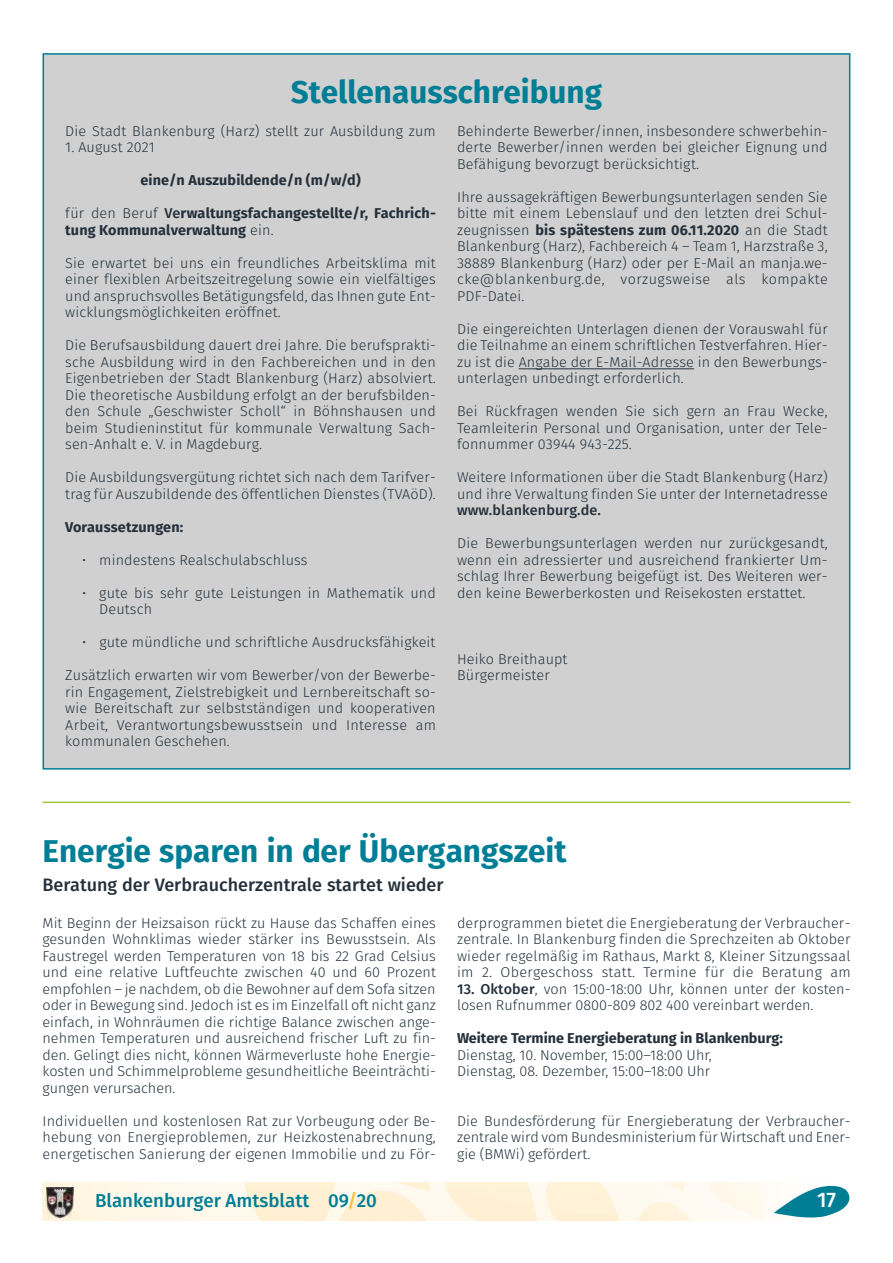
<style>
.page{position:relative;width:893px;height:1263px;background:#fff}
.page>*{position:absolute;margin:0;border:0;box-sizing:border-box;transform-origin:0 0}
.t1{font:700 31.5px "Fira Sans";color:#007e96}
.t2{font:500 21px "Fira Sans";color:#fff}
.t3{font:500 18.75px "Fira Sans";color:#007e96}
.t4{font:500 18px "Fira Sans";color:#25303b}
.t5{font:300 14.25px/16.5px "Fira Sans";letter-spacing:.01em;color:#25303b;text-align:justify}
.t6{font:700 14.25px/16.5px "Fira Sans";letter-spacing:.01em;color:#25303b}
.t7{font:500 14.25px "Fira Sans";letter-spacing:.01em;color:#25303b}
.s1{font-weight:300}
.s2{font-weight:500}
.s3{font-weight:700}
.s4{color:#fcbf2c}
</style>
<div class="page">
<img style="left:43px;top:1182px;width:721px;height:38px">
<svg style="left:774px;top:1185px;width:76px;height:33px"></svg>
<img style="left:47px;top:1187px;width:27px;height:30px">
<div style="left:43px;top:54px;width:807px;height:715px;background:#d0d0d0"></div>
<hr style="left:519px;top:368px;width:175px;height:1px;background:#25303b">
<hr style="left:43px;top:801px;width:807px;height:2px;background:#9fc63b">
<h1 class="t1" style="left:291px;top:70px;width:313px">Stellenausschreibung</h1>
<p class="t5" style="left:65px;top:123px;width:372px">Die Stadt Blankenburg (Harz) stellt zur Ausbildung zum</p>
<p class="t5" style="left:65px;top:140px;width:91px">1. August 2021</p>
<p class="t6" style="left:140px;top:173px;width:222px">eine/n Auszubildende/n (m/w/d)</p>
<p class="t6" style="left:65px;top:206px;width:372px"><span class="s1">für den Beruf</span> <span class="s2">Ve</span>rwaltungsfachangestellte/r, Fachrich&shy;tung Kommunalverwaltung <span class="s1">ein.</span></p>
<p class="t5" style="left:65px;top:255px;width:372px">Sie erwartet bei uns ein freundliches Arbeitsklima mit einer flexiblen Arbeitszeitregelung sowie ein vielfältiges und anspruchsvolles Betätigungsfeld, das Ihnen gute Ent&shy;wicklungsmöglichkeiten eröffnet.</p>
<p class="t5" style="left:65px;top:338px;width:372px">Die Berufsausbildung dauert drei Jahre. Die berufsprakti&shy;sche Ausbildung wird in den Fachbereichen und in den Eigenbetrieben der Stadt Blankenburg (Harz) absolviert.<br>Die theoretische Ausbildung erfolgt an der berufsbilden&shy;den Schule „Geschwister Scholl“ in Böhnshausen und beim Studieninstitut für kommunale Verwaltung Sach&shy;sen-Anhalt e. V. in Magdeburg.</p>
<p class="t5" style="left:65px;top:470px;width:372px">Die Ausbildungsvergütung richtet sich nach dem Tarifver&shy;trag für Auszubildende des öffentlichen Dienstes (TVAöD).</p>
<p class="t6" style="left:65px;top:519px;width:120px">Voraussetzungen:</p>
<p class="t5" style="left:82px;top:552px;width:227px">• mindestens Realschulabschluss</p>
<p class="t5" style="left:99px;top:585px;width:338px;text-indent:-17px">• gute bis sehr gute Leistungen in Mathematik und<br>Deutsch</p>
<p class="t5" style="left:82px;top:635px;width:355px">• gute mündliche und schriftliche Ausdrucksfähigkeit</p>
<p class="t5" style="left:65px;top:668px;width:372px">Zusätzlich erwarten wir vom Bewerber/von der Bewerbe&shy;rin Engagement, Zielstrebigkeit und Lernbereitschaft so&shy;wie Bereitschaft zur selbstständigen und kooperativen Arbeit, Verantwortungsbewusstsein und Interesse am kommunalen Geschehen.</p>
<p class="t5" style="left:457px;top:123px;width:372px">Behinderte Bewerber/innen, insbesondere schwerbehin&shy;derte Bewerber/innen werden bei gleicher Eignung und Befähigung bevorzugt berücksichtigt.</p>
<p class="t5" style="left:457px;top:189px;width:372px">Ihre aussagekräftigen Bewerbungsunterlagen senden Sie bitte mit einem Lebenslauf und den letzten drei Schul&shy;zeugnissen <span class="s3">bis spätestens zum 06.11.2020</span> an die Stadt Blankenburg (Harz), Fachbereich 4 – Team 1, Harzstraße 3, 38889 Blankenburg (Harz) oder per E-Mail an manja.we&shy;cke@blankenburg.de, vorzugsweise als kompakte PDF-Datei.</p>
<p class="t5" style="left:457px;top:321px;width:372px">Die eingereichten Unterlagen dienen der Vorauswahl für die Teilnahme an einem schriftlichen Testverfahren. Hier&shy;zu ist die Angabe der E-Mail-Adresse in den Bewerbungs&shy;unterlagen unbedingt erforderlich.</p>
<p class="t5" style="left:457px;top:404px;width:372px">Bei Rückfragen wenden Sie sich gern an Frau Wecke, Teamleiterin Personal und Organisation, unter der Tele&shy;fonnummer 03944 943-225.</p>
<p class="t5" style="left:457px;top:470px;width:372px">Weitere Informationen über die Stadt Blankenburg (Harz) und ihre Verwaltung finden Sie unter der Internetadresse</p>
<p class="t7" style="left:457px;top:500px;width:145px">www.blankenburg.de.</p>
<p class="t5" style="left:457px;top:536px;width:372px">Die Bewerbungsunterlagen werden nur zurückgesandt, wenn ein adressierter und ausreichend frankierter Um&shy;schlag Ihrer Bewerbung beigefügt ist. Des Weiteren wer&shy;den keine Bewerberkosten und Reisekosten erstattet.</p>
<p class="t5" style="left:457px;top:651px;width:112px">Heiko Breithaupt<br>Bürgermeister</p>
<h1 class="t1" style="left:43px;top:829px;width:526px">Energie sparen in der Übergangszeit</h1>
<p class="t4" style="left:43px;top:872px;width:403px">Beratung der Verbraucherzentrale startet wieder</p>
<p class="t5" style="left:43px;top:915px;width:395px">Mit Beginn der Heizsaison rückt zu Hause das Schaffen eines gesunden Wohnklimas wieder stärker ins Bewusstsein. Als Faustregel werden Temperaturen von 18 bis 22 Grad Celsius und eine relative Luftfeuchte zwischen 40 und 60 Prozent empfohlen – je nachdem, ob die Bewohner auf dem Sofa sitzen oder in Bewegung sind. Jedoch ist es im Einzelfall oft nicht ganz einfach, in Wohnräumen die richtige Balance zwischen ange&shy;nehmen Temperaturen und ausreichend frischer Luft zu fin&shy;den. Gelingt dies nicht, können Wärmeverluste hohe Energie&shy;kosten und Schimmelprobleme gesundheitliche Beeinträchti&shy;gungen verursachen.</p>
<p class="t5" style="left:43px;top:1113px;width:395px">Individuellen und kostenlosen Rat zur Vorbeugung oder Be&shy;hebung von Energieproblemen, zur Heizkostenabrechnung, energetischen Sanierung der eigenen Immobilie und zu För-</p>
<p class="t5" style="left:457px;top:915px;width:395px">derprogrammen bietet die Energieberatung der Verbraucher&shy;zentrale. In Blankenburg finden die Sprechzeiten ab Oktober wieder regelmäßig im Rathaus, Markt 8, Kleiner Sitzungssaal im 2. Obergeschoss statt. Termine für die Beratung am</p>
<p class="t5" style="left:457px;top:981px;width:395px"><span class="s2">13. Oktober</span>, von 15:00-18:00 Uhr, können unter der kosten&shy;losen Rufnummer 0800-809 802 400 vereinbart werden.</p>
<p class="t6" style="left:457px;top:1031px;width:327px">Weitere Termine Energieberatung in Blankenburg:</p>
<p class="t5" style="left:457px;top:1047px;width:256px">Dienstag, 10. November, 15:00–18:00 Uhr,<br>Dienstag, 08. Dezember, 15:00–18:00 Uhr</p>
<p class="t5" style="left:457px;top:1113px;width:395px">Die Bundesförderung für Energieberatung der Verbraucher&shy;zentrale wird vom Bundesministerium für Wirtschaft und Ener&shy;gie (BMWi) gefördert.</p>
<h3 class="t3" style="left:95px;top:1187px;width:283px">Blankenburger Amtsblatt 09<span class="s4">/</span>20</h3>
<h2 class="t2" style="left:817px;top:1185px;width:21px">17</h2>
</div>
